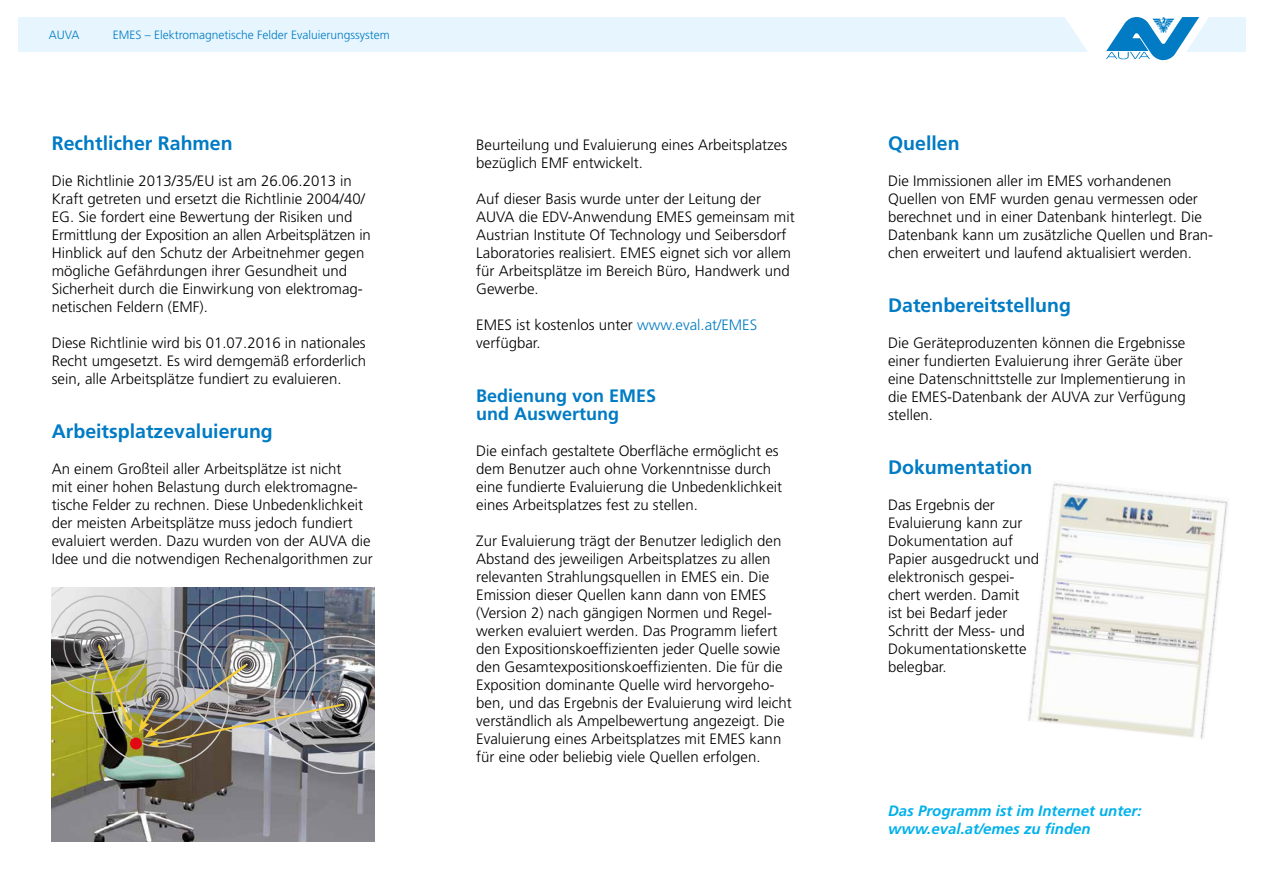
<style>
.page{position:relative;width:1263px;height:893px;background:#fff}
.page>*{position:absolute;margin:0;border:0;box-sizing:border-box;transform-origin:0 0}
.t1{font:700 19.5px "Frutiger LT Std";color:#007bc4}
.t2{font:700 18px/18px "Frutiger LT Std";color:#007bc4}
.t3{font:300 15px/18px "Frutiger LT Std";color:#000}
.t4{font:italic 700 15px/18px "Frutiger LT Std";color:#00b1eb}
.t5{font:300 12px "Frutiger LT Std";color:#007bc4}
.s1{color:#007bc4}
</style>
<div class="page">
<div style="left:18px;top:17px;width:1228px;height:34px;background:#e6f5fe"></div>
<img style="left:1028px;top:483px;width:200px;height:256px">
<img style="left:52px;top:775px;width:322px;height:67px">
<img style="left:51px;top:588px;width:323px;height:187px">
<div style="left:130px;top:738px;width:12px;height:11px;background:#e30613;border-radius:50%"></div>
<svg style="left:1065px;top:17px;width:144px;height:44px"></svg>
<p class="t5" style="left:49px;top:28px;width:32px">AUVA</p>
<p class="t5" style="left:113px;top:28px;width:279px">EMES – Elektromagnetische Felder Evaluierungssystem</p>
<h1 class="t1" style="left:52px;top:132px;width:182px">Rechtlicher Rahmen</h1>
<p class="t3" style="left:52px;top:172px;width:321px">Die Richtlinie 2013/35/EU ist am 26.06.2013 in Kraft getreten und ersetzt die Richtlinie 2004/40/ EG. Sie fordert eine Bewertung der Risiken und Ermittlung der Exposition an allen Arbeitsplätzen in Hinblick auf den Schutz der Arbeitnehmer gegen mögliche Gefährdungen ihrer Gesundheit und Sicherheit durch die Einwirkung von elektromag&shy;netischen Feldern (EMF).</p>
<p class="t3" style="left:52px;top:334px;width:316px;text-align:justify">Diese Richtlinie wird bis 01.07.2016 in nationales Recht umgesetzt. Es wird demgemäß erforderlich sein, alle Arbeitsplätze fundiert zu evaluieren.</p>
<h1 class="t1" style="left:52px;top:420px;width:223px">Arbeitsplatzevaluierung</h1>
<p class="t3" style="left:52px;top:460px;width:322px">An einem Großteil aller Arbeitsplätze ist nicht<br>mit einer hohen Belastung durch elektromagne&shy;tische Felder zu rechnen. Diese Unbedenklichkeit der meisten Arbeitsplätze muss jedoch fundiert evaluiert werden. Dazu wurden von der AUVA die Idee und die notwendigen Rechenalgorithmen zur</p>
<p class="t3" style="left:476px;top:136px;width:312px">Beurteilung und Evaluierung eines Arbeitsplatzes bezüglich EMF entwickelt.</p>
<p class="t3" style="left:476px;top:190px;width:320px">Auf dieser Basis wurde unter der Leitung der AUVA die EDV-Anwendung EMES gemeinsam mit Austrian Institute Of Technology und Seibersdorf Laboratories realisiert. EMES eignet sich vor allem für Arbeitsplätze im Bereich Büro, Handwerk und Gewerbe.</p>
<p class="t3" style="left:476px;top:316px;width:282px">EMES ist kostenlos unter <span class="s1">www.eval.at/EMES </span>verfügbar.</p>
<p class="t2" style="left:476px;top:387px;width:181px">Bedienung von EMES und Auswertung</p>
<p class="t3" style="left:476px;top:442px;width:307px">Die einfach gestaltete Oberfläche ermöglicht es dem Benutzer auch ohne Vorkenntnisse durch eine fundierte Evaluierung die Unbedenklichkeit eines Arbeitsplatzes fest zu stellen.</p>
<p class="t3" style="left:476px;top:532px;width:317px">Zur Evaluierung trägt der Benutzer lediglich den Abstand des jeweiligen Arbeitsplatzes zu allen relevanten Strahlungsquellen in EMES ein. Die Emission dieser Quellen kann dann von EMES (Version 2) nach gängigen Normen und Regel&shy;werken evaluiert werden. Das Programm liefert den Expositionskoeffizienten jeder Quelle sowie den Gesamtexpositionskoeffizienten. Die für die Exposition dominante Quelle wird hervorgeho&shy;ben, und das Ergebnis der Evaluierung wird leicht verständlich als Ampelbewertung angezeigt. Die Evaluierung eines Arbeitsplatzes mit EMES kann für eine oder beliebig viele Quellen erfolgen.</p>
<h1 class="t1" style="left:888px;top:132px;width:73px">Quellen</h1>
<p class="t3" style="left:888px;top:172px;width:327px">Die Immissionen aller im EMES vorhandenen Quellen von EMF wurden genau vermessen oder berechnet und in einer Datenbank hinterlegt. Die Datenbank kann um zusätzliche Quellen und Bran&shy;chen erweitert und laufend aktualisiert werden.</p>
<h1 class="t1" style="left:888px;top:294px;width:184px">Datenbereitstellung</h1>
<p class="t3" style="left:888px;top:334px;width:299px">Die Geräteproduzenten können die Ergebnisse einer fundierten Evaluierung ihrer Geräte über eine Datenschnittstelle zur Implementierung in die EMES-Datenbank der AUVA zur Verfügung stellen.</p>
<h1 class="t1" style="left:888px;top:456px;width:146px">Dokumentation</h1>
<p class="t3" style="left:888px;top:496px;width:152px">Das Ergebnis der<br>Evaluierung kann zur<br>Dokumentation auf<br>Papier ausgedruckt und elektronisch gespei&shy;chert werden. Damit<br>ist bei Bedarf jeder<br>Schritt der Mess- und<br>Dokumentationskette belegbar.</p>
<p class="t4" style="left:888px;top:802px;width:255px">Das Programm ist im Internet unter: www.eval.at/emes zu finden</p>
</div>
